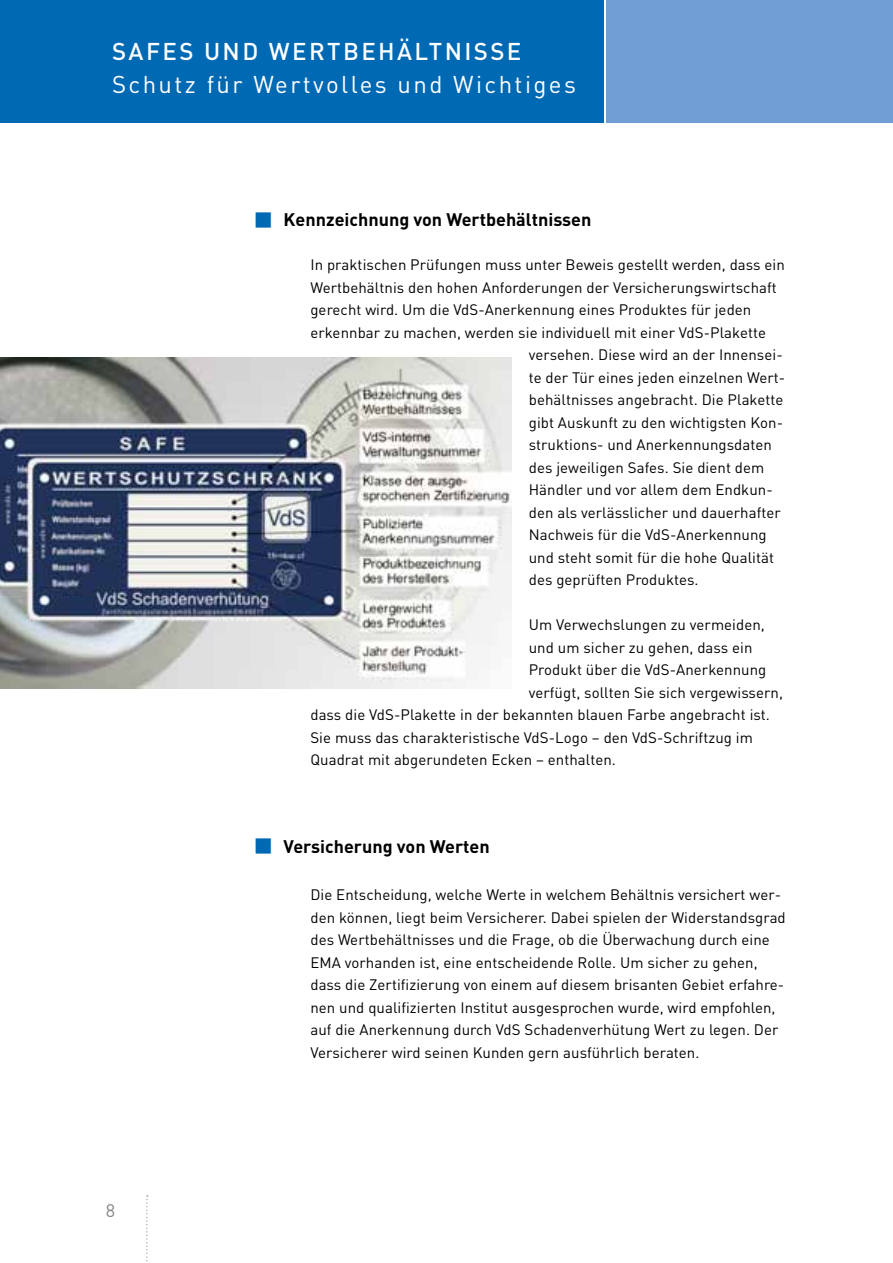
<style>
.page{position:relative;width:893px;height:1263px;background:#fff}
.page>*{position:absolute;margin:0;border:0;box-sizing:border-box;transform-origin:0 0}
.t1{font:24px "DINOT";letter-spacing:.1em;color:#fff}
.t2{font:500 24px "DINOT";letter-spacing:.1em;color:#fff}
.t3{font:700 18px "DINOT";color:#000}
.t4{font:18px "DINOT";color:#878787}
.t5{font:15px/22.5px "DINOT";letter-spacing:.005em;color:#000}
</style>
<div class="page">
<div style="left:0;top:0;width:603px;height:122px;background:#0069b4"></div>
<div style="left:607px;top:0;width:286px;height:122px;background:#6f9ed4"></div>
<svg style="left:146px;top:1195px;width:2px;height:66px"></svg>
<img style="left:0;top:357px;width:512px;height:332px">
<h1 class="t2" style="left:112px;top:35px;width:411px">SAFES UND WERTBEHÄLTNISSE</h1>
<h1 class="t1" style="left:112px;top:68px;width:465px">Schutz für Wertvolles und Wichtiges</h1>
<p class="t3" style="left:284px;top:208px;width:309px">Kennzeichnung von Wertbehältnissen</p>
<p class="t5" style="left:310px;top:253px;width:476px">In praktischen Prüfungen muss unter Beweis gestellt werden, dass ein</p>
<p class="t5" style="left:310px;top:275px;width:468px">Wertbehältnis den hohen Anforderungen der Versicherungswirtschaft</p>
<p class="t5" style="left:310px;top:298px;width:442px">gerecht wird. Um die VdS-Anerkennung eines Produktes für jeden</p>
<p class="t5" style="left:310px;top:320px;width:457px">erkennbar zu machen, werden sie individuell mit einer VdS-Plakette</p>
<p class="t5" style="left:529px;top:343px;width:255px">versehen. Diese wird an der Innensei-</p>
<p class="t5" style="left:529px;top:365px;width:258px">te der Tür eines jeden einzelnen Wert-</p>
<p class="t5" style="left:529px;top:388px;width:256px">behältnisses angebracht. Die Plakette</p>
<p class="t5" style="left:529px;top:410px;width:256px">gibt Auskunft zu den wichtigsten Kon-</p>
<p class="t5" style="left:529px;top:433px;width:245px">struktions- und Anerkennungsdaten</p>
<p class="t5" style="left:529px;top:455px;width:237px">des jeweiligen Safes. Sie dient dem</p>
<p class="t5" style="left:529px;top:478px;width:245px">Händler und vor allem dem Endkun-</p>
<p class="t5" style="left:529px;top:500px;width:254px">den als verlässlicher und dauerhafter</p>
<p class="t5" style="left:529px;top:523px;width:239px">Nachweis für die VdS-Anerkennung</p>
<p class="t5" style="left:529px;top:545px;width:247px">und steht somit für die hohe Qualität</p>
<p class="t5" style="left:529px;top:568px;width:171px">des geprüften Produktes.</p>
<p class="t5" style="left:529px;top:613px;width:238px">Um Verwechslungen zu vermeiden,</p>
<p class="t5" style="left:529px;top:635px;width:225px">und um sicher zu gehen, dass ein</p>
<p class="t5" style="left:529px;top:658px;width:239px">Produkt über die VdS-Anerkennung</p>
<p class="t5" style="left:529px;top:680px;width:256px">verfügt, sollten Sie sich vergewissern,</p>
<p class="t5" style="left:310px;top:703px;width:461px">dass die VdS-Plakette in der bekannten blauen Farbe angebracht ist.</p>
<p class="t5" style="left:310px;top:725px;width:444px">Sie muss das charakteristische VdS-Logo – den VdS-Schriftzug im</p>
<p class="t5" style="left:310px;top:748px;width:307px">Quadrat mit abgerundeten Ecken – enthalten.</p>
<p class="t4" style="left:106px;top:1198px;width:11px">8</p>
<p class="t3" style="left:284px;top:834px;width:208px">Versicherung von Werten</p>
<p class="t5" style="left:310px;top:883px;width:477px">Die Entscheidung, welche Werte in welchem Behältnis versichert wer&shy;den können, liegt beim Versicherer. Dabei spielen der Widerstandsgrad des Wertbehältnisses und die Frage, ob die Überwachung durch eine EMA vorhanden ist, eine entscheidende Rolle. Um sicher zu gehen, dass die Zertifizierung von einem auf diesem brisanten Gebiet erfahre&shy;nen und qualifizierten Institut ausgesprochen wurde, wird empfohlen, auf die Anerkennung durch VdS Schadenverhütung Wert zu legen. Der Versicherer wird seinen Kunden gern ausführlich beraten.</p>
</div>
